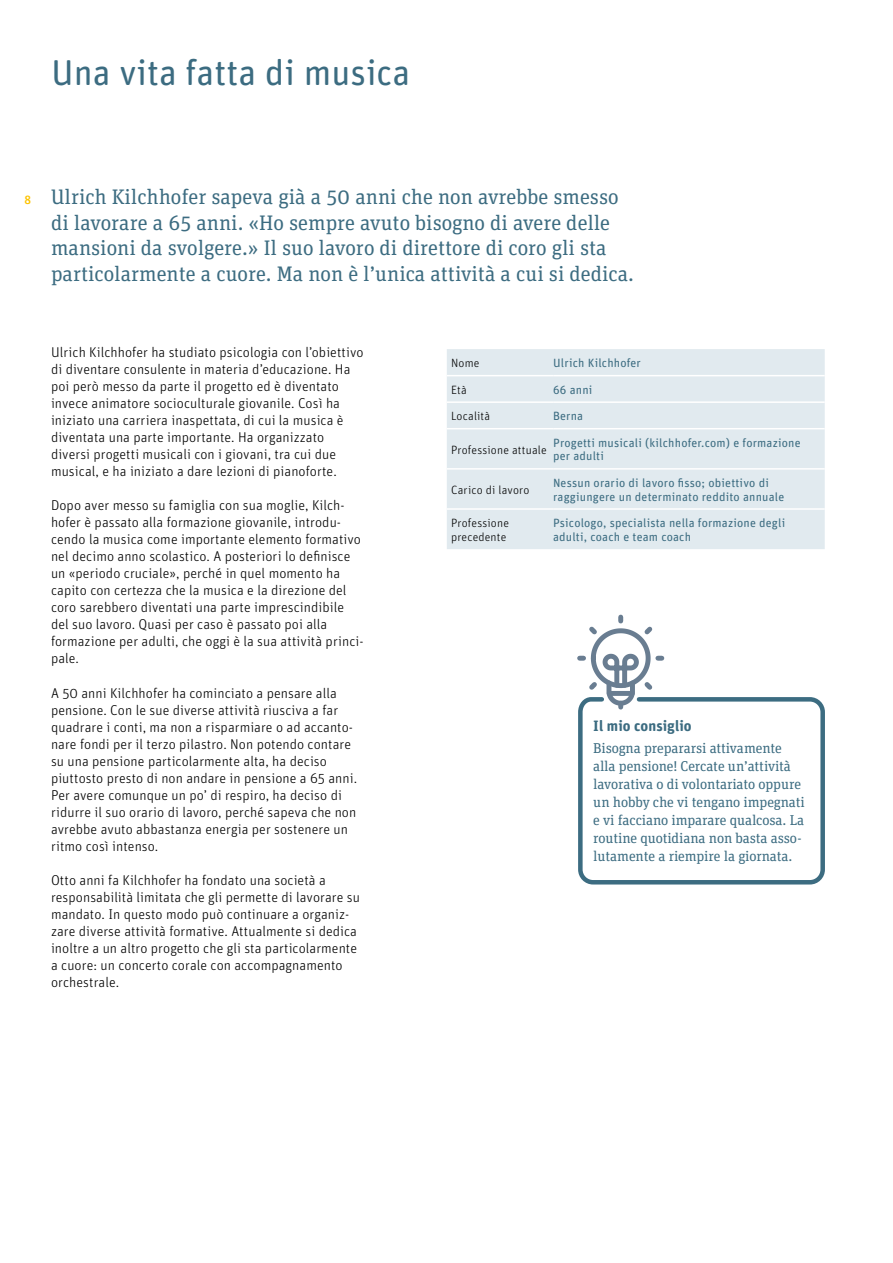
<style>
.page{position:relative;width:893px;height:1263px;background:#fff}
.page>*{position:absolute;margin:0;border:0;box-sizing:border-box;transform-origin:0 0}
.t1{font:36px "Unit Rounded Pro";color:#3c6c81}
.t2{font:21px/25.5px "Unit Slab Pro";color:#3c6c81}
.t3{font:700 15px "Unit Rounded Pro";letter-spacing:.005em;color:#3c6c81}
.t4{font:300 14.25px/17px "Unit Rounded Pro";letter-spacing:.005em;color:#000}
.t5{font:14.25px/18px "Unit Slab Pro";letter-spacing:-.01em;color:#3c6c81}
.t6{font:12px/13.6px "Unit Rounded Pro";letter-spacing:.015em;color:#3c6c81}
.t7{font:300 12px/13.6px "Unit Rounded Pro";letter-spacing:.015em;color:#000}
.t8{font:500 12px "Unit Rounded Pro";color:#fdc300}
</style>
<div class="page">
<div style="left:447px;top:349px;width:378px;height:200px;background:#e1eaef"></div>
<hr style="left:447px;top:375px;width:106px;height:1px;background:#fff">
<hr style="left:553px;top:375px;width:272px;height:1px;background:#fff">
<hr style="left:447px;top:401px;width:106px;height:2px;background:#fff">
<hr style="left:553px;top:401px;width:272px;height:2px;background:#fff">
<hr style="left:447px;top:428px;width:106px;height:1px;background:#fff">
<hr style="left:553px;top:428px;width:272px;height:1px;background:#fff">
<hr style="left:447px;top:468px;width:106px;height:2px;background:#fff">
<hr style="left:553px;top:468px;width:272px;height:2px;background:#fff">
<hr style="left:447px;top:508px;width:106px;height:2px;background:#fff">
<hr style="left:553px;top:508px;width:272px;height:2px;background:#fff">
<svg style="left:580px;top:617px;width:82px;height:78px"></svg>
<svg style="left:578px;top:695px;width:247px;height:190px"></svg>
<h1 class="t1" style="left:51px;top:48px;width:361px">Una vita fatta di musica</h1>
<p class="t8" style="left:24px;top:191px;width:8px">8</p>
<p class="t2" style="left:51px;top:183px;width:584px">Ulrich Kilchhofer sapeva già a 50 anni che non avrebbe smesso di lavorare a 65 anni. «Ho sempre avuto bisogno di avere delle mansioni da svolgere.» Il suo lavoro di direttore di coro gli sta particolarmente a cuore. Ma non è l’unica attività a cui si dedica.</p>
<p class="t4" style="left:51px;top:343px;width:314px">Ulrich Kilchhofer ha studiato psicologia con l’obiettivo di diventare consulente in materia d’educazione. Ha poi però messo da parte il progetto ed è diventato invece animatore socioculturale giovanile. Così ha iniziato una carriera inaspettata, di cui la musica è diventata una parte importante. Ha organizzato diversi progetti musicali con i giovani, tra cui due musical, e ha iniziato a dare lezioni di pianoforte.</p>
<p class="t4" style="left:51px;top:497px;width:314px">Dopo aver messo su famiglia con sua moglie, Kilch&shy;hofer è passato alla formazione giovanile, introdu&shy;cendo la musica come importante elemento formativo nel decimo anno scolastico. A posteriori lo definisce un «periodo cruciale», perché in quel momento ha capito con certezza che la musica e la direzione del coro sarebbero diventati una parte imprescindibile del suo lavoro. Quasi per caso è passato poi alla formazione per adulti, che oggi è la sua attività princi&shy;pale.</p>
<p class="t4" style="left:51px;top:684px;width:308px">A 50 anni Kilchhofer ha cominciato a pensare alla pensione. Con le sue diverse attività riusciva a far quadrare i conti, ma non a risparmiare o ad accanto&shy;nare fondi per il terzo pilastro. Non potendo contare su una pensione particolarmente alta, ha deciso piuttosto presto di non andare in pensione a 65 anni.<br>Per avere comunque un po’ di respiro, ha deciso di ridurre il suo orario di lavoro, perché sapeva che non avrebbe avuto abbastanza energia per sostenere un ritmo così intenso.</p>
<p class="t4" style="left:51px;top:871px;width:310px">Otto anni fa Kilchhofer ha fondato una società a responsabilità limitata che gli permette di lavorare su mandato. In questo modo può continuare a organiz&shy;zare diverse attività formative. Attualmente si dedica inoltre a un altro progetto che gli sta particolarmente a cuore: un concerto corale con accompagnamento orchestrale.</p>
<p class="t7" style="left:451px;top:356px;width:30px">Nome</p>
<p class="t6" style="left:553px;top:356px;width:89px">Ulrich Kilchhofer</p>
<p class="t7" style="left:451px;top:382px;width:17px">Età</p>
<p class="t6" style="left:553px;top:382px;width:41px">66 anni</p>
<p class="t7" style="left:451px;top:409px;width:41px">Località</p>
<p class="t6" style="left:553px;top:409px;width:32px">Berna</p>
<p class="t7" style="left:451px;top:442px;width:97px">Professione attuale</p>
<p class="t6" style="left:553px;top:435px;width:249px">Progetti musicali (kilchhofer.com) e formazione per adulti</p>
<p class="t7" style="left:451px;top:482px;width:80px">Carico di lavoro</p>
<p class="t6" style="left:553px;top:475px;width:233px">Nessun orario di lavoro fisso; obiettivo di raggiungere un determinato reddito annuale</p>
<p class="t7" style="left:451px;top:516px;width:59px">Professione precedente</p>
<p class="t6" style="left:553px;top:515px;width:234px">Psicologo, specialista nella formazione degli adulti, coach e team coach</p>
<p class="t3" style="left:593px;top:715px;width:100px">Il mio consiglio</p>
<p class="t5" style="left:593px;top:739px;width:213px">Bisogna prepararsi attivamente alla pensione! Cercate un’attività lavorativa o di volontariato oppure un hobby che vi tengano impegnati e vi facciano imparare qualcosa. La routine quotidiana non basta asso&shy;lutamente a riempire la giornata.</p>
</div>
